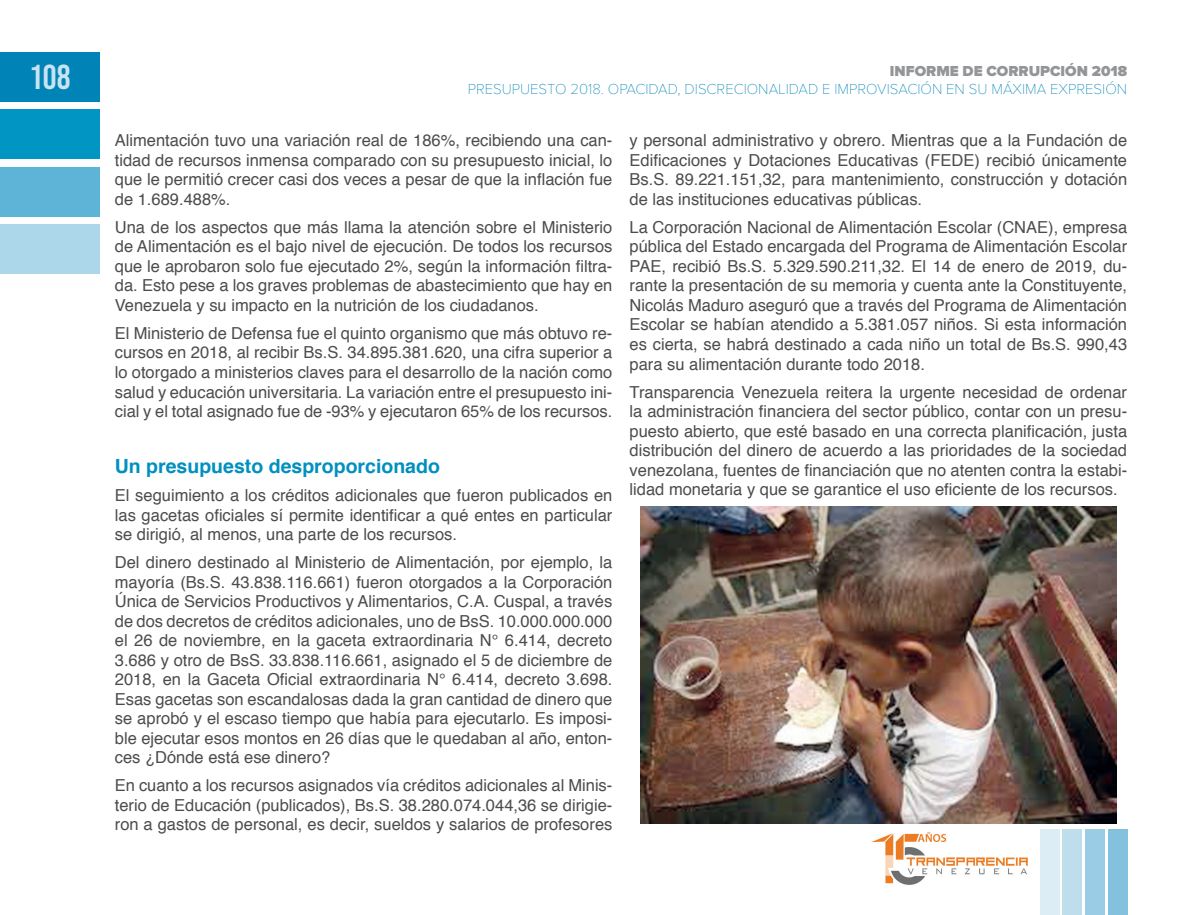
<style>
.page{position:relative;width:1191px;height:915px;background:#fff}
.page>*{position:absolute;margin:0;border:0;box-sizing:border-box;transform-origin:0 0}
.t1{font:34.5px "Bebas Neue";color:#c8e3f1}
.t2{font:700 19.5px "Helvetica";color:#0090c0}
.t3{font:16.5px/19.5px "Helvetica";color:#4b4c4d;text-align:justify}
.t4{font:100 15px "Proxima Nova T";color:#0083b6}
.t5{font:900 15px "Proxima Nova";color:#939598}
</style>
<div class="page">
<img style="left:871px;top:832px;width:157px;height:53px">
<div style="left:0;top:52px;width:100px;height:49px;background:#0083b6"></div>
<div style="left:0;top:110px;width:100px;height:49px;background:#0095c3"></div>
<div style="left:0;top:167px;width:100px;height:49px;background:#5db4d6"></div>
<div style="left:0;top:224px;width:100px;height:49px;background:#acd6e9"></div>
<div style="left:1107px;top:829px;width:20px;height:85px;background:#82c2df"></div>
<div style="left:1085px;top:829px;width:19px;height:85px;background:#9acde5"></div>
<div style="left:1062px;top:829px;width:20px;height:85px;background:#bedeee"></div>
<div style="left:1040px;top:829px;width:19px;height:85px;background:#dcedf5"></div>
<img style="left:640px;top:506px;width:476px;height:317px">
<h1 class="t1" style="left:29px;top:59px;width:43px">108</h1>
<p class="t5" style="left:890px;top:63px;width:239px">INFORME DE CORRUPCIÓN 2018</p>
<p class="t4" style="left:468px;top:81px;width:661px">PRESUPUESTO 2018. OPACIDAD, DISCRECIONALIDAD E IMPROVISACIÓN EN SU MÁXIMA EXPRESIÓN</p>
<p class="t3" style="left:115px;top:131px;width:499px">Alimentación tuvo una variación real de 186%, recibiendo una can&shy;tidad de recursos inmensa comparado con su presupuesto inicial, lo que le permitió crecer casi dos veces a pesar de que la inflación fue de 1.689.488%.</p>
<p class="t3" style="left:115px;top:217px;width:499px">Una de los aspectos que más llama la atención sobre el Ministerio de Alimentación es el bajo nivel de ejecución. De todos los recursos que le aprobaron solo fue ejecutado 2%, según la información filtra&shy;da. Esto pese a los graves problemas de abastecimiento que hay en Venezuela y su impacto en la nutrición de los ciudadanos.</p>
<p class="t3" style="left:115px;top:323px;width:499px">El Ministerio de Defensa fue el quinto organismo que más obtuvo re&shy;cursos en 2018, al recibir Bs.S. 34.895.381.620, una cifra superior a lo otorgado a ministerios claves para el desarrollo de la nación como salud y educación universitaria. La variación entre el presupuesto ini&shy;cial y el total asignado fue de -93% y ejecutaron 65% de los recursos.</p>
<p class="t2" style="left:115px;top:458px;width:327px">Un presupuesto desproporcionado</p>
<p class="t3" style="left:115px;top:485px;width:499px">El seguimiento a los créditos adicionales que fueron publicados en las gacetas oficiales sí permite identificar a qué entes en particular se dirigió, al menos, una parte de los recursos.</p>
<p class="t3" style="left:115px;top:552px;width:499px">Del dinero destinado al Ministerio de Alimentación, por ejemplo, la mayoría (Bs.S. 43.838.116.661) fueron otorgados a la Corporación Única de Servicios Productivos y Alimentarios, C.A. Cuspal, a través de dos decretos de créditos adicionales, uno de BsS. 10.000.000.000 el 26 de noviembre, en la gaceta extraordinaria N° 6.414, decreto 3.686 y otro de BsS. 33.838.116.661, asignado el 5 de diciembre de 2018, en la Gaceta Oficial extraordinaria N° 6.414, decreto 3.698.<br>Esas gacetas son escandalosas dada la gran cantidad de dinero que se aprobó y el escaso tiempo que había para ejecutarlo. Es imposi&shy;ble ejecutar esos montos en 26 días que le quedaban al año, enton&shy;ces ¿Dónde está ese dinero?</p>
<p class="t3" style="left:115px;top:775px;width:499px">En cuanto a los recursos asignados vía créditos adicionales al Minis&shy;terio de Educación (publicados), Bs.S. 38.280.074.044,36 se dirigie&shy;ron a gastos de personal, es decir, sueldos y salarios de profesores</p>
<p class="t3" style="left:629px;top:131px;width:499px">y personal administrativo y obrero. Mientras que a la Fundación de Edificaciones y Dotaciones Educativas (FEDE) recibió únicamente Bs.S. 89.221.151,32, para mantenimiento, construcción y dotación de las instituciones educativas públicas.</p>
<p class="t3" style="left:629px;top:218px;width:499px">La Corporación Nacional de Alimentación Escolar (CNAE), empresa pública del Estado encargada del Programa de Alimentación Escolar PAE, recibió Bs.S. 5.329.590.211,32. El 14 de enero de 2019, du&shy;rante la presentación de su memoria y cuenta ante la Constituyente, Nicolás Maduro aseguró que a través del Programa de Alimentación Escolar se habían atendido a 5.381.057 niños. Si esta información es cierta, se habrá destinado a cada niño un total de Bs.S. 990,43 para su alimentación durante todo 2018.</p>
<p class="t3" style="left:629px;top:382px;width:499px">Transparencia Venezuela reitera la urgente necesidad de ordenar la administración financiera del sector público, contar con un presu&shy;puesto abierto, que esté basado en una correcta planificación, justa distribución del dinero de acuerdo a las prioridades de la sociedad venezolana, fuentes de financiación que no atenten contra la estabi&shy;lidad monetaria y que se garantice el uso eficiente de los recursos.</p>
</div>
